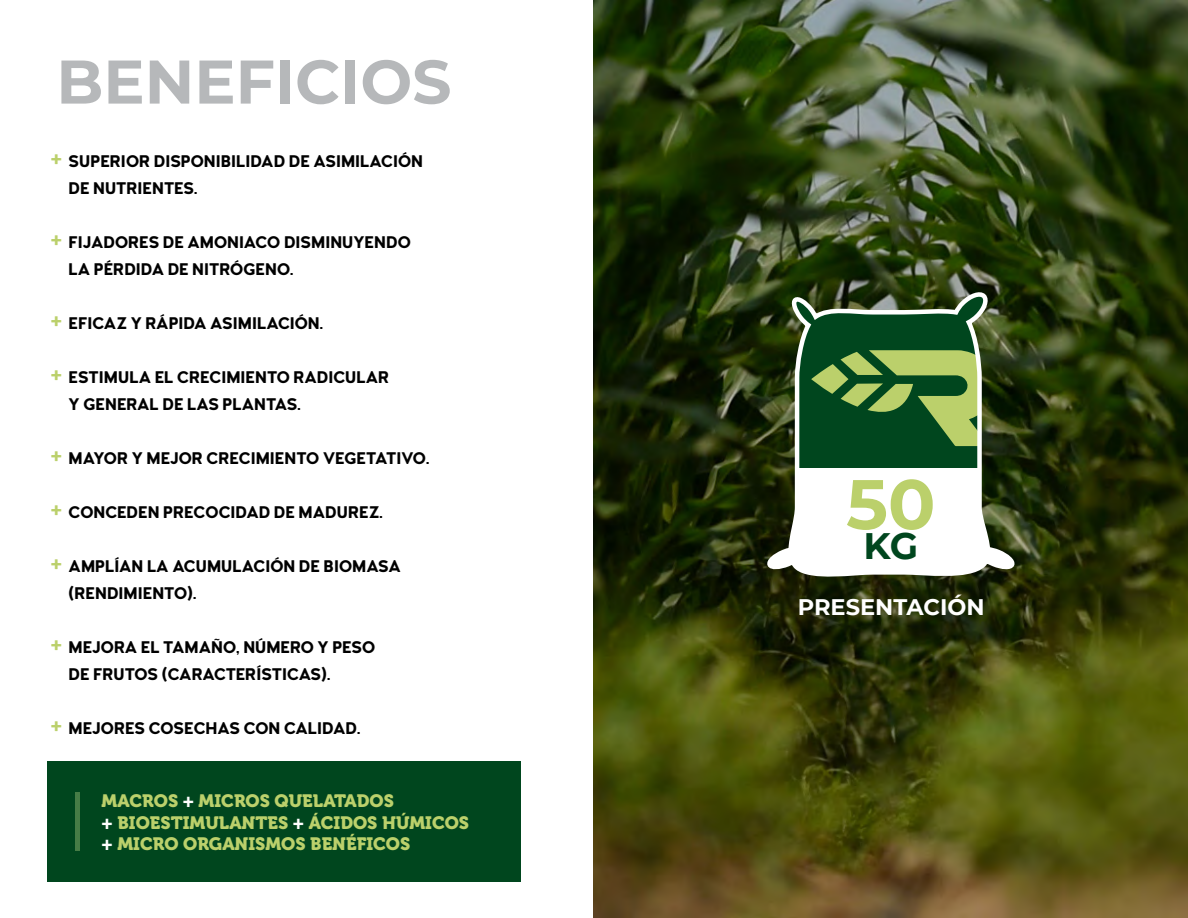
<style>
.page{position:relative;width:1188px;height:918px;background:#fff}
.page>*{position:absolute;margin:0;border:0;box-sizing:border-box;transform-origin:0 0}
.t1{font:700 70.05px "Montserrat";color:#bbd06b}
.t2{font:700 61.5px "Montserrat";color:#b6b8ba}
.t3{font:700 22.5px "Montserrat";color:#fff}
.t4{font:17.85px/21.3px "Museo 900";color:#bbd06b}
.t5{font:700 16.8px/27px "Woodford Bourne";color:#000}
.s1{font-size:22.8px;color:#bbd06b}
.s2{color:#fff}
</style>
<div class="page">
<div style="left:47px;top:762px;width:473px;height:120px;background:#00461e"></div>
<div style="left:75px;top:792px;width:5px;height:59px;background:#467c46"></div>
<img style="left:594px;top:0;width:594px;height:918px">
<svg style="left:768px;top:286px;width:251px;height:300px"></svg>
<h2 class="t2" style="left:56px;top:37px;width:397px">BENEFICIOS</h2>
<p class="t5" style="left:69px;top:148px;width:356px;text-indent:-18px"><span class="s1">+</span> SUPERIOR DISPONIBILIDAD DE ASIMILACIÓN<br>DE NUTRIENTES.</p>
<p class="t5" style="left:69px;top:229px;width:344px;text-indent:-18px"><span class="s1">+</span> FIJADORES DE AMONIACO DISMINUYENDO<br>LA PÉRDIDA DE NITRÓGENO.</p>
<p class="t5" style="left:51px;top:310px;width:274px"><span class="s1">+</span> EFICAZ Y RÁPIDA ASIMILACIÓN.</p>
<p class="t5" style="left:69px;top:364px;width:322px;text-indent:-18px"><span class="s1">+</span> ESTIMULA EL CRECIMIENTO RADICULAR<br>Y GENERAL DE LAS PLANTAS.</p>
<p class="t5" style="left:51px;top:445px;width:380px"><span class="s1">+</span> MAYOR Y MEJOR CRECIMIENTO VEGETATIVO.</p>
<p class="t5" style="left:51px;top:499px;width:334px"><span class="s1">+</span> CONCEDEN PRECOCIDAD DE MADUREZ.</p>
<p class="t5" style="left:69px;top:553px;width:334px;text-indent:-18px"><span class="s1">+</span> AMPLÍAN LA ACUMULACIÓN DE BIOMASA (RENDIMIENTO).</p>
<p class="t5" style="left:69px;top:634px;width:308px;text-indent:-18px"><span class="s1">+</span> MEJORA EL TAMAÑO, NÚMERO Y PESO<br>DE FRUTOS (CARACTERÍSTICAS).</p>
<p class="t5" style="left:51px;top:715px;width:311px"><span class="s1">+</span> MEJORES COSECHAS CON CALIDAD.</p>
<p class="t4" style="left:102px;top:791px;width:369px">MACROS <span class="s2">+</span> MICROS QUELATADOS<br><span class="s2">+</span> BIOESTIMULANTES <span class="s2">+</span> ÁCIDOS HÚMICOS <span class="s2">+</span> MICRO ORGANISMOS BENÉFICOS</p>
<h1 class="t1" style="left:846px;top:454px;width:91px">50<sub>KG</sub></h1>
<h3 class="t3" style="left:798px;top:590px;width:188px">PRESENTACIÓN</h3>
</div>
